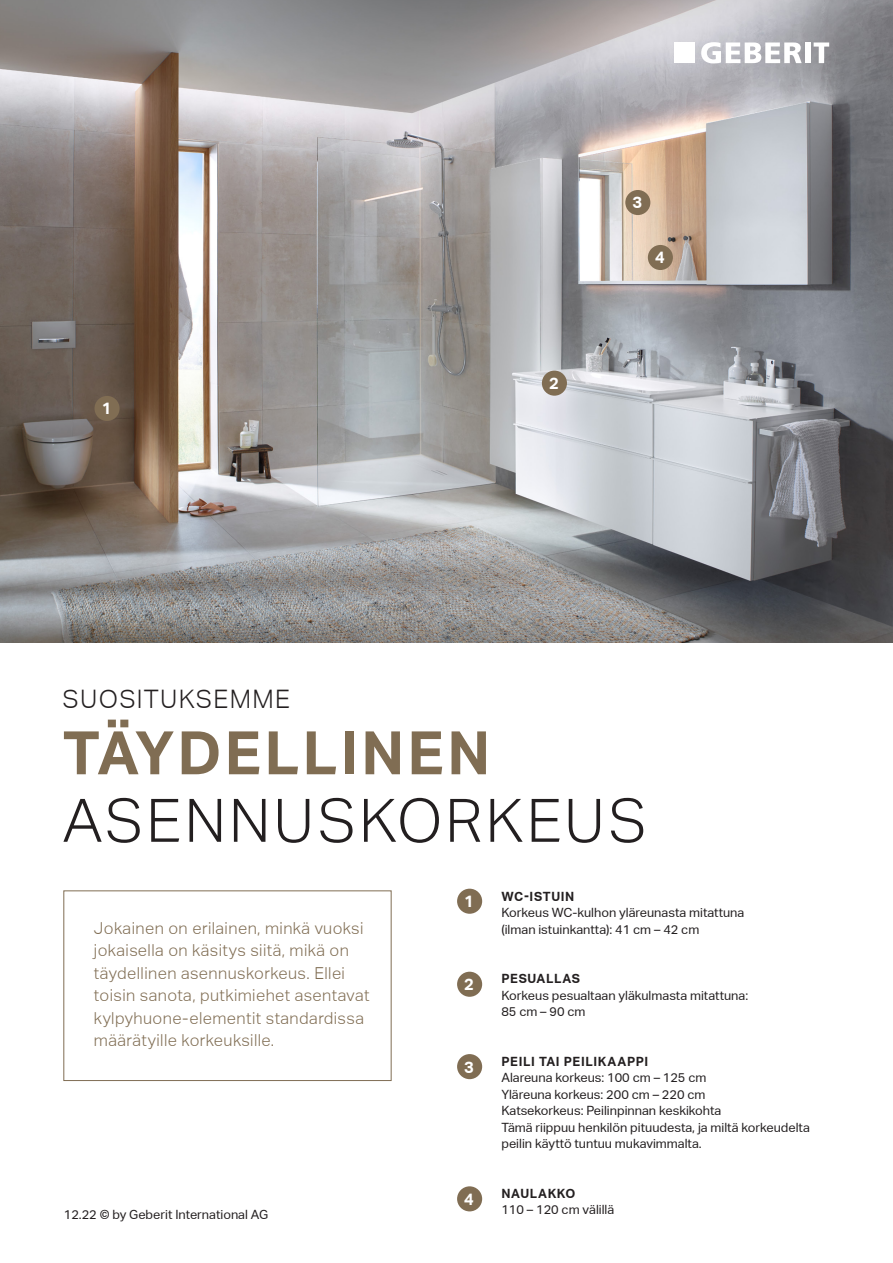
<style>
.page{position:relative;width:893px;height:1263px;background:#fff}
.page>*{position:absolute;margin:0;border:0;box-sizing:border-box;transform-origin:0 0}
.t1{font:300 60px "Aktiv Grotesk Geberit";letter-spacing:.05em;color:#231f20}
.t2{font:700 60px "Aktiv Grotesk Geberit";letter-spacing:.05em;color:#806d53}
.t3{font:300 25.5px "Aktiv Grotesk Geberit";letter-spacing:.05em;color:#231f20}
.t4{font:300 16.5px/22.5px "Aktiv Grotesk Geberit";letter-spacing:.025em;color:#806d53}
.t5{font:700 16.5px "Aktiv Grotesk Geberit";color:#fff}
.t6{font:12.75px/16.5px "Aktiv Grotesk Geberit";color:#231f20}
.t7{font:700 12.75px "Aktiv Grotesk Geberit";letter-spacing:.05em;color:#231f20}
</style>
<div class="page">
<img style="left:0;top:0;width:893px;height:642px">
<svg style="left:701px;top:42px;width:101px;height:21px"></svg>
<div style="left:805px;top:42px;width:6px;height:21px;background:#fff"></div>
<svg style="left:814px;top:42px;width:15px;height:21px"></svg>
<div style="left:675px;top:42px;width:20px;height:21px;background:#fff"></div>
<div style="left:63px;top:890px;width:329px;height:191px;border:1px solid #806d53"></div>
<div style="left:95px;top:396px;width:25px;height:25px;background:#806d53;border-radius:50%"></div>
<div style="left:542px;top:371px;width:25px;height:25px;background:#806d53;border-radius:50%"></div>
<div style="left:648px;top:245px;width:25px;height:25px;background:#806d53;border-radius:50%"></div>
<div style="left:625px;top:190px;width:25px;height:25px;background:#806d53;border-radius:50%"></div>
<div style="left:457px;top:889px;width:25px;height:25px;background:#806d53;border-radius:50%"></div>
<div style="left:457px;top:972px;width:25px;height:25px;background:#806d53;border-radius:50%"></div>
<div style="left:457px;top:1054px;width:25px;height:25px;background:#806d53;border-radius:50%"></div>
<div style="left:457px;top:1186px;width:25px;height:25px;background:#806d53;border-radius:50%"></div>
<p class="t5" style="left:102px;top:399px;width:11px">1</p>
<p class="t5" style="left:549px;top:374px;width:11px">2</p>
<p class="t5" style="left:632px;top:193px;width:11px">3</p>
<p class="t5" style="left:655px;top:248px;width:11px">4</p>
<h2 class="t3" style="left:63px;top:684px;width:229px">SUOSITUKSEMME</h2>
<h1 class="t2" style="left:63px;top:718px;width:429px">TÄYDELLINEN</h1>
<h1 class="t1" style="left:63px;top:786px;width:586px">ASENNUSKORKEUS</h1>
<p class="t4" style="left:94px;top:917px;width:277px">Jokainen on erilainen, minkä vuoksi jokaisella on käsitys siitä, mikä on täydellinen asennuskorkeus. Ellei toisin sanota, putkimiehet asentavat kylpyhuone-elementit standardissa määrätyille korkeuksille.</p>
<p class="t6" style="left:64px;top:1207px;width:206px">12.22 © by Geberit International AG</p>
<p class="t5" style="left:464px;top:892px;width:11px">1</p>
<p class="t5" style="left:464px;top:975px;width:11px">2</p>
<p class="t5" style="left:464px;top:1057px;width:11px">3</p>
<p class="t5" style="left:464px;top:1189px;width:11px">4</p>
<p class="t7" style="left:501px;top:889px;width:74px">WC-ISTUIN</p>
<p class="t6" style="left:501px;top:904px;width:245px">Korkeus WC-kulhon yläreunasta mitattuna (ilman istuinkantta): 41 cm – 42 cm</p>
<p class="t7" style="left:501px;top:971px;width:80px">PESUALLAS</p>
<p class="t6" style="left:501px;top:987px;width:248px">Korkeus pesualtaan yläkulmasta mitattuna:<br>85 cm – 90 cm</p>
<p class="t7" style="left:501px;top:1054px;width:148px">PEILI TAI PEILIKAAPPI</p>
<p class="t6" style="left:501px;top:1069px;width:310px">Alareuna korkeus: 100 cm – 125 cm<br>Yläreuna korkeus: 200 cm – 220 cm<br>Katsekorkeus: Peilinpinnan keskikohta<br>Tämä riippuu henkilön pituudesta, ja miltä korkeudelta peilin käyttö tuntuu mukavimmalta.</p>
<p class="t7" style="left:501px;top:1186px;width:76px">NAULAKKO</p>
<p class="t6" style="left:501px;top:1201px;width:114px">110 – 120 cm välillä</p>
</div>
